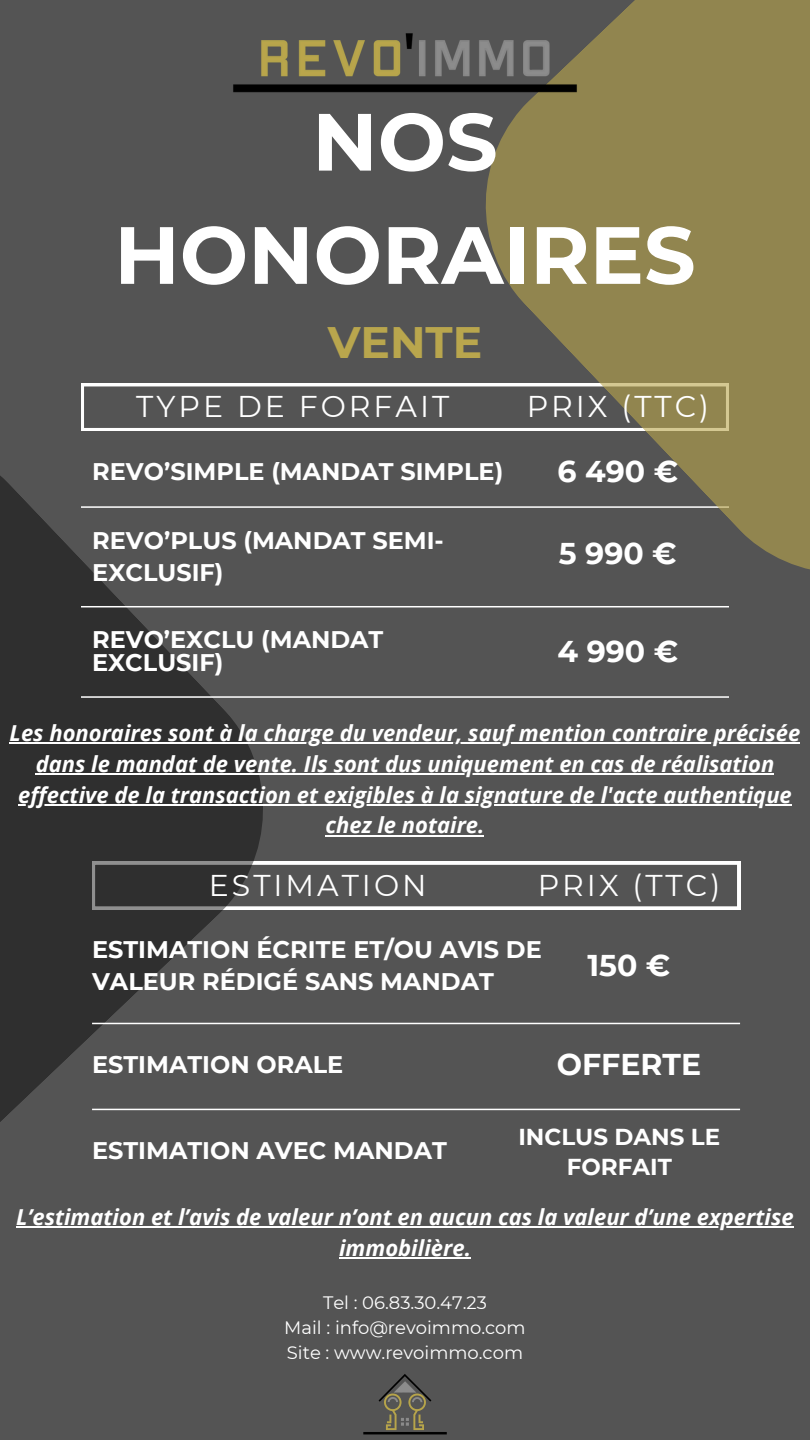
<style>
.page{position:relative;width:810px;height:1440px;background:#545454}
.page>*{position:absolute;margin:0;border:0;box-sizing:border-box;transform-origin:0 0}
.t1{font:700 81px/113.2px "Montserrat";color:#fff;text-align:center}
.t2{font:700 44px "Montserrat";color:#b9a64d}
.t3{font:30px "Montserrat";letter-spacing:.1em;color:#fff}
.t4{font:700 30px "Montserrat";color:#fff}
.t5{font:700 24px/32.2px "Montserrat";color:#fff}
.t6{font:700 23px/30.8px "Montserrat";color:#fff;text-align:center}
.t7{font:italic 700 22px/30.8px "Open Sans";color:#fff;text-align:center}
.t8{font:18px/24.8px "Montserrat";color:#fff;text-align:center}
</style>
<div class="page">
<svg style="left:278px;top:862px;width:462px;height:47px"></svg>
<svg style="left:0;top:476px;width:278px;height:646px;fill:#2f2f2f"></svg>
<svg style="left:81px;top:383px;width:389px;height:48px"></svg>
<hr style="left:81px;top:506px;width:648px;height:2px;background:#fff">
<hr style="left:81px;top:606px;width:648px;height:1px;background:#fff">
<hr style="left:81px;top:696px;width:648px;height:2px;background:#fff">
<svg style="left:470px;top:0;width:340px;height:570px;fill:#91854f"></svg>
<hr style="left:92px;top:1023px;width:648px;height:1px;background:#fff">
<hr style="left:92px;top:1109px;width:648px;height:1px;background:#fff">
<img style="left:233px;top:12px;width:476px;height:118px">
<img style="left:363px;top:1374px;width:84px;height:61px">
<hr style="left:10px;top:743px;width:790px;height:1px;background:#fff">
<hr style="left:36px;top:773px;width:738px;height:2px;background:#fff">
<hr style="left:18px;top:804px;width:774px;height:2px;background:#fff">
<hr style="left:326px;top:835px;width:158px;height:1px;background:#fff">
<hr style="left:16px;top:1226px;width:778px;height:2px;background:#fff">
<hr style="left:339px;top:1257px;width:132px;height:2px;background:#fff">
<h6 class="t1" style="left:114px;top:85px;width:583px">NOS<br>HONORAIRES</h6>
<h4 class="t2" style="left:328px;top:315px;width:156px">VENTE</h4>
<p class="t3" style="left:136px;top:387px;width:314px">TYPE DE FORFAIT</p>
<h1 class="t5" style="left:92px;top:455px;width:413px">REVO’SIMPLE (MANDAT SIMPLE)</h1>
<h2 class="t5" style="left:92px;top:524px;width:353px">REVO’PLUS (MANDAT SEMI-<br>EXCLUSIF)</h2>
<h4 class="t5" style="left:92px;top:628px;width:293px;line-height:23.2px">REVO’EXCLU (MANDAT<br>EXCLUSIF)</h4>
<h3 class="t3" style="left:527px;top:387px;width:184px">PRIX (TTC)</h3>
<h5 class="t4" style="left:558px;top:453px;width:122px">6 490 €</h5>
<h5 class="t4" style="left:559px;top:535px;width:119px">5 990 €</h5>
<h5 class="t4" style="left:558px;top:633px;width:122px">4 990 €</h5>
<h6 class="t7" style="left:10px;top:717px;width:792px">Les honoraires sont à la charge du vendeur, sauf mention contraire précisée</h6>
<p class="t7" style="left:36px;top:748px;width:740px">dans le mandat de vente. Ils sont dus uniquement en cas de réalisation</p>
<p class="t7" style="left:18px;top:779px;width:775px">effective de la transaction et exigibles à la signature de l'acte authentique chez le notaire.</p>
<h4 class="t3" style="left:209px;top:867px;width:219px">ESTIMATION</h4>
<h4 class="t3" style="left:538px;top:867px;width:184px">PRIX (TTC)</h4>
<h5 class="t5" style="left:92px;top:933px;width:451px">ESTIMATION ÉCRITE ET/OU AVIS DE<br>VALEUR RÉDIGÉ SANS MANDAT</h5>
<h3 class="t4" style="left:587px;top:947px;width:85px">150 €</h3>
<h3 class="t5" style="left:92px;top:1048px;width:253px">ESTIMATION ORALE</h3>
<h5 class="t4" style="left:557px;top:1046px;width:146px">OFFERTE</h5>
<h5 class="t5" style="left:92px;top:1134px;width:356px">ESTIMATION AVEC MANDAT</h5>
<h5 class="t6" style="left:518px;top:1121px;width:203px">INCLUS DANS LE<br>FORFAIT</h5>
<p class="t7" style="left:16px;top:1201px;width:779px">L’estimation et l’avis de valeur n’ont en aucun cas la valeur d’une expertise immobilière.</p>
<p class="t8" style="left:284px;top:1290px;width:243px">Tel : 06.83.30.47.23<br>Mail : info@revoimmo.com<br>Site : www.revoimmo.com</p>
</div>
